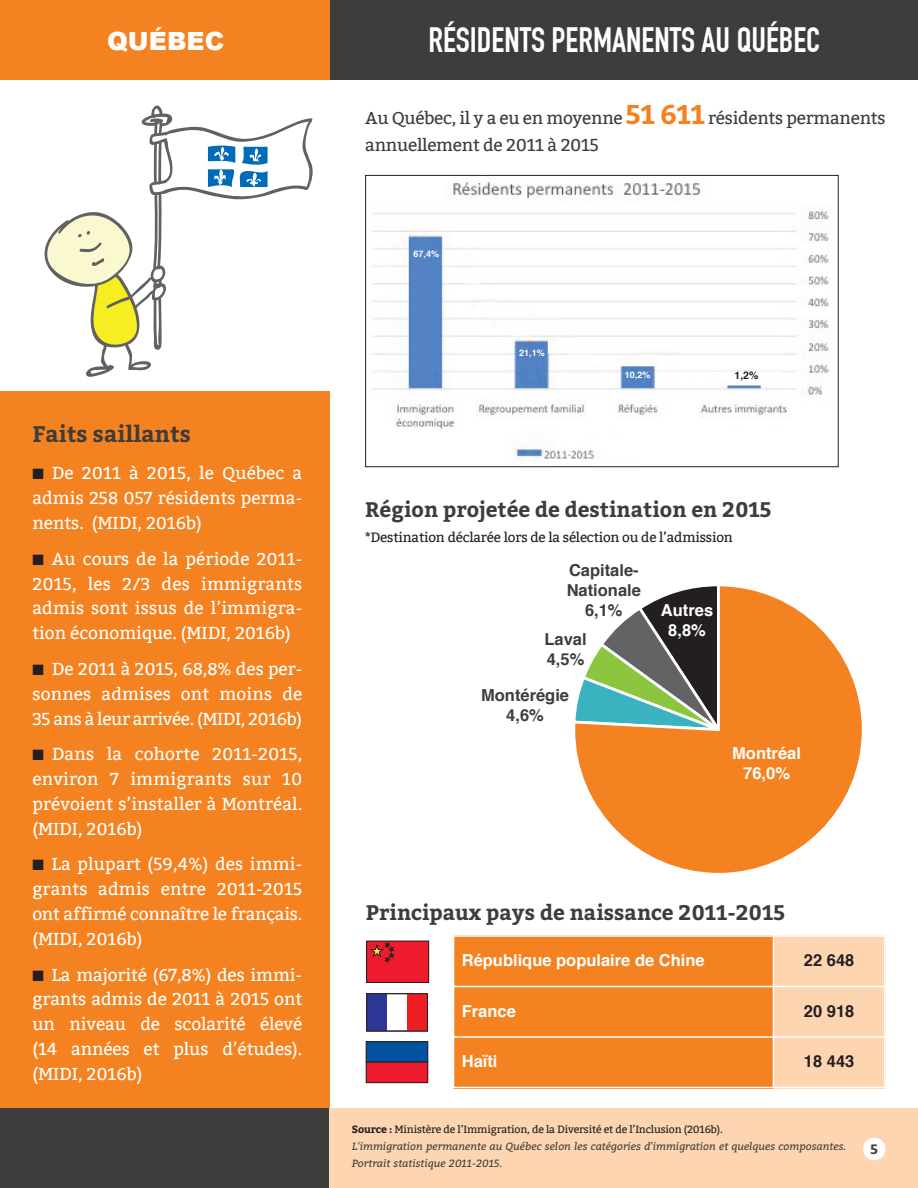
<style>
.page{position:relative;width:918px;height:1188px;background:#fff}
.page>*{position:absolute;margin:0;border:0;box-sizing:border-box;transform-origin:0 0}
.t1{font:700 34.5px "DIN Condensed";color:#fff}
.t2{font:900 25.05px "Arial";color:#fff}
.t3{font:700 22.5px "Bitter";color:#3d3d3b}
.t4{font:700 21px "Bitter";color:#3d3d3b}
.t5{font:17.25px/24.9px "Bitter";color:#fff;text-align:justify}
.t6{font:17.25px/27px "Bitter";letter-spacing:-.015em;color:#3d3d3b}
.t7{font:700 16.5px/19.8px "Helvetica";color:#fff;text-align:center}
.t8{font:700 16.5px/19.8px "Helvetica";color:#3d3d3b;text-align:center}
.t9{font:700 16.5px "Helvetica";color:#231f20}
.t10{font:13.5px "Bitter";letter-spacing:-.015em;color:#231f20}
.t11{font:700 13.5px "Bitter";color:#3d3d3b}
.t12{font:italic 10.5px/17.1px "Bitter";color:#3d3d3b}
.t13{font:700 10.5px "Helvetica";color:#231f20}
.t14{font:700 9px "Helvetica";color:#fff}
.s1{font-weight:700;font-size:27px;color:#f58220}
.s2{color:#231f20}
.s3{font-weight:700}
.s4{font-weight:700;font-style:normal;color:#231f20}
.s5{font-style:normal;color:#231f20}
</style>
<div class="page">
<div style="left:0;top:0;width:330px;height:80px;background:#f58220"></div>
<div style="left:0;top:392px;width:330px;height:717px;background:#f58220"></div>
<div style="left:330px;top:0;width:588px;height:80px;background:#3d3d3b"></div>
<div style="left:0;top:1108px;width:330px;height:80px;background:#3d3d3b"></div>
<div style="left:330px;top:1108px;width:588px;height:80px;background:#fdd5b0"></div>
<svg style="left:44px;top:105px;width:269px;height:272px"></svg>
<div style="left:453px;top:935px;width:320px;height:52px;background:#f58220"></div>
<div style="left:773px;top:935px;width:113px;height:52px;background:#fdd5b0"></div>
<div style="left:453px;top:987px;width:320px;height:50px;background:#f58220"></div>
<div style="left:773px;top:987px;width:113px;height:50px;background:#fdd5b0"></div>
<div style="left:453px;top:1037px;width:320px;height:51px;background:#f58220"></div>
<div style="left:773px;top:1037px;width:113px;height:51px;background:#fdd5b0"></div>
<hr style="left:453px;top:935px;width:1px;height:153px;background:#fff">
<hr style="left:773px;top:935px;width:1px;height:153px;background:#fff">
<hr style="left:884px;top:935px;width:2px;height:153px;background:#fff">
<hr style="left:453px;top:935px;width:433px;height:2px;background:#fff">
<hr style="left:453px;top:986px;width:433px;height:1px;background:#fff">
<hr style="left:453px;top:1036px;width:433px;height:2px;background:#fff">
<hr style="left:453px;top:1087px;width:433px;height:1px;background:#fff">
<div style="left:367px;top:994px;width:20px;height:37px;background:#2d3896"></div>
<div style="left:407px;top:994px;width:20px;height:37px;background:#ee1d23"></div>
<div style="left:366px;top:993px;width:62px;height:38px;border:1px solid #231f20"></div>
<svg style="left:574px;top:585px;width:289px;height:289px;fill:#f58220"></svg>
<img style="left:372px;top:181px;width:457px;height:278px">
<div style="left:365px;top:175px;width:474px;height:292px;border:1px solid #231f20"></div>
<div style="left:367px;top:941px;width:62px;height:41px;background:#ee1b2c"></div>
<svg style="left:371px;top:943px;width:23px;height:19px"></svg>
<svg style="left:365px;top:1041px;width:64px;height:43px"></svg>
<div style="left:366px;top:1042px;width:62px;height:20px;background:#0153a0"></div>
<div style="left:366px;top:1042px;width:62px;height:20px;border:1px solid #231f20"></div>
<div style="left:366px;top:1062px;width:62px;height:21px;background:#ee1b2c"></div>
<div style="left:366px;top:1062px;width:62px;height:21px;border:1px solid #231f20"></div>
<hr style="left:0;top:0;width:1px;height:80px;background:#3d3d3b">
<hr style="left:0;top:1108px;width:1px;height:80px;background:#c6e2e9">
<div style="left:863px;top:1138px;width:23px;height:22px;background:#fff;border-radius:50%"></div>
<h2 class="t2" style="left:107px;top:23px;width:119px">QUÉBEC</h2>
<h1 class="t1" style="left:428px;top:28px;width:393px">RÉSIDENTS PERMANENTS AU QUÉBEC</h1>
<p class="t6" style="left:365px;top:105px;width:522px">Au Québec, il y a eu en moyenne <span class="s1">51 611</span> résidents permanents annuellement de 2011 à 2015</p>
<h3 class="t3" style="left:32px;top:417px;width:160px">Faits saillants</h3>
<p class="t5" style="left:32px;top:461px;width:271px"><span class="s2">■</span> De 2011 à 2015, le Québec a admis 258 057 résidents perma&shy;nents. (MIDI, 2016b)</p>
<p class="t5" style="left:32px;top:547px;width:271px"><span class="s2">■</span> Au cours de la période 2011- 2015, les 2/3 des immigrants admis sont issus de l’immigra&shy;tion économique. (MIDI, 2016b)</p>
<p class="t5" style="left:32px;top:657px;width:271px"><span class="s2">■</span> De 2011 à 2015, 68,8% des per&shy;sonnes admises ont moins de 35 ans à leur arrivée. (MIDI, 2016b)</p>
<p class="t5" style="left:32px;top:742px;width:271px"><span class="s2">■</span> Dans la cohorte 2011-2015, environ 7 immigrants sur 10 prévoient s’installer à Montréal. (MIDI, 2016b)</p>
<p class="t5" style="left:32px;top:852px;width:271px"><span class="s2">■</span> La plupart (59,4%) des immi&shy;grants admis entre 2011-2015 ont affirmé connaître le français. (MIDI, 2016b)</p>
<p class="t5" style="left:32px;top:962px;width:271px"><span class="s2">■</span> La majorité (67,8%) des immi&shy;grants admis de 2011 à 2015 ont un niveau de scolarité élevé (14 années et plus d’études). (MIDI, 2016b)</p>
<p class="t14" style="left:413px;top:250px;width:27px">67,4%</p>
<p class="t14" style="left:519px;top:349px;width:27px">21,1%</p>
<p class="t14" style="left:625px;top:371px;width:27px">10,2%</p>
<p class="t13" style="left:735px;top:371px;width:25px">1,2%</p>
<p class="t4" style="left:365px;top:494px;width:408px">Région projetée de destination en 2015</p>
<p class="t10" style="left:365px;top:529px;width:369px"><span class="s3">*</span>Destination déclarée lors de la sélection ou de l’admission</p>
<p class="t8" style="left:567px;top:562px;width:76px">Capitale-<br>Nationale<br>6,1%</p>
<p class="t8" style="left:545px;top:631px;width:44px;text-align:left">Laval<br>4,5%</p>
<p class="t8" style="left:481px;top:687px;width:90px">Montérégie<br>4,6%</p>
<p class="t7" style="left:661px;top:602px;width:54px">Autres<br>8,8%</p>
<p class="t7" style="left:732px;top:745px;width:70px">Montréal<br>76,0%</p>
<p class="t4" style="left:366px;top:897px;width:421px">Principaux pays de naissance 2011-2015</p>
<p class="t7" style="left:462px;top:952px;width:244px">République populaire de Chine</p>
<p class="t9" style="left:804px;top:953px;width:52px">22 648</p>
<p class="t7" style="left:462px;top:1002px;width:56px">France</p>
<p class="t9" style="left:804px;top:1004px;width:52px">20 918</p>
<p class="t7" style="left:462px;top:1053px;width:37px">Haïti</p>
<p class="t9" style="left:804px;top:1054px;width:52px">18 443</p>
<p class="t12" style="left:352px;top:1120px;width:495px"><span class="s4">Source :</span> <span class="s5">Ministère de l’Immigration, de la Diversité et de l’Inclusion (2016b).<br></span>L'immigration permanente au Québec selon les catégories d'immigration et quelques composantes.<br>Portrait statistique 2011-2015.</p>
<p class="t11" style="left:870px;top:1139px;width:9px">5</p>
</div>
